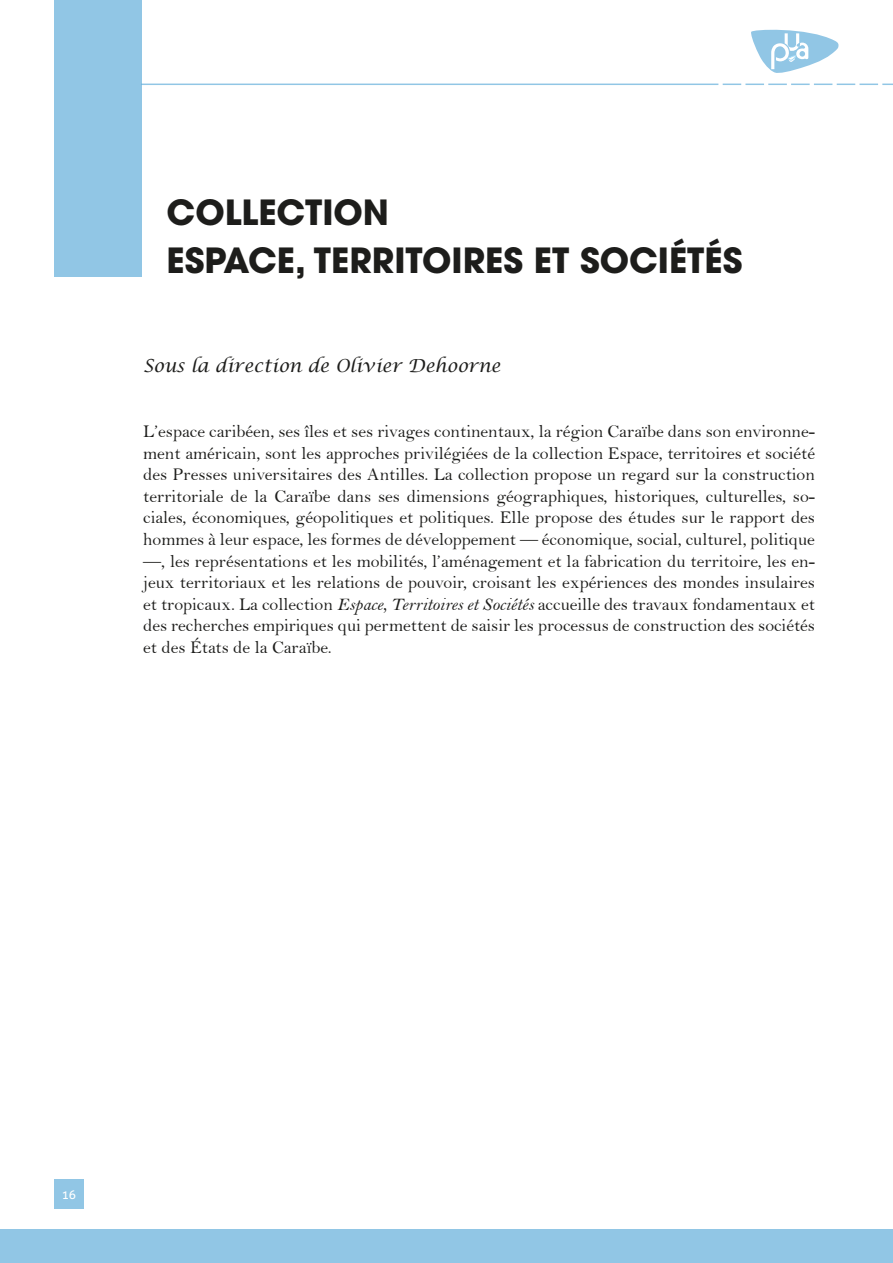
<style>
.page{position:relative;width:893px;height:1263px;background:#fff}
.page>*{position:absolute;margin:0;border:0;box-sizing:border-box;transform-origin:0 0}
.t1{font:700 34.5px "ITC Avant Garde Pro";color:#1d1d1b}
.corps{font:18px/21.6px "Bell";color:#1d1d1b;text-align:justify}
.t2{font:italic 18px "Lucida Calligraphy";color:#1d1d1b}
.t3{font:12px "Aller";color:#fff}
.s1{font-family:"Bell MT Italic"}
</style>
<div class="page">
<div style="left:0;top:1229px;width:893px;height:34px;background:#91c6e5"></div>
<div style="left:54px;top:1179px;width:30px;height:30px;background:#91c6e5"></div>
<div style="left:54px;top:0;width:87px;height:276px;background:#91c6e5"></div>
<hr style="left:141px;top:84px;width:577px;height:1px;background:#1485c8">
<svg style="left:723px;top:84px;width:170px;height:1px"></svg>
<svg style="left:751px;top:29px;width:88px;height:44px"></svg>
<hr style="left:892px;top:1229px;width:1px;height:34px;background:#1485c8">
<p class="t1" style="left:167px;top:190px;width:224px">COLLECTION</p>
<p class="t1" style="left:167px;top:238px;width:577px">ESPACE, TERRITOIRES ET SOCIÉTÉS</p>
<p class="t2" style="left:143px;top:355px;width:359px">Sous la direction de Olivier Dehoorne</p>
<p class="corps" style="left:143px;top:420px;width:673px">L’espace caribéen, ses îles et ses rivages continentaux, la région Caraïbe dans son environne&shy;ment américain, sont les approches privilégiées de la collection Espace, territoires et société des Presses universitaires des Antilles. La collection propose un regard sur la construction territoriale de la Caraïbe dans ses dimensions géographiques, historiques, culturelles, so&shy;ciales, économiques, géopolitiques et politiques. Elle propose des études sur le rapport des hommes à leur espace, les formes de développement — économique, social, culturel, politique —, les représentations et les mobilités, l’aménagement et la fabrication du territoire, les en&shy;jeux territoriaux et les relations de pouvoir, croisant les expériences des mondes insulaires et tropicaux. La collection <span class="s1">Espace, Territoires et Sociétés</span> accueille des travaux fondamentaux et des recherches empiriques qui permettent de saisir les processus de construction des sociétés et des États de la Caraïbe.</p>
<p class="t3" style="left:62px;top:1187px;width:16px">16</p>
</div>
